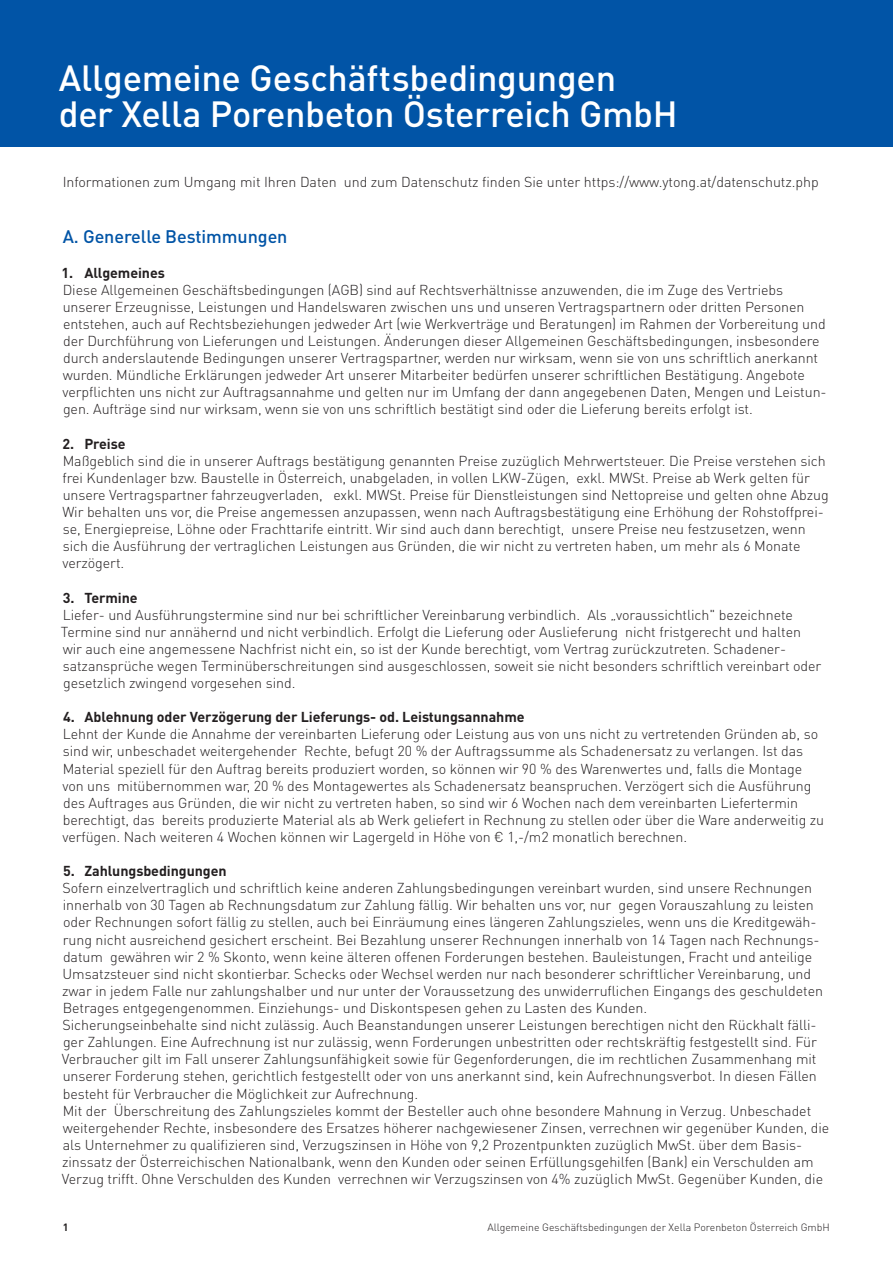
<style>
.page{position:relative;width:893px;height:1263px;background:#fff}
.page>*{position:absolute;margin:0;border:0;box-sizing:border-box;transform-origin:0 0}
.t1{font:500 36px/36px "DIN Pro";letter-spacing:-.01em;color:#fff}
.t2{font:500 18px "DIN Pro";letter-spacing:-.005em;color:#0154a6}
.t3{font:300 14.25px/17.1px "DIN Pro";letter-spacing:-.005em;color:#231f20}
.t4{font:700 14.25px "DIN Pro";letter-spacing:-.005em;color:#231f20}
.t5{font:300 10.5px "DIN Pro";color:#231f20}
.t6{font:700 10.5px "DIN Pro";color:#231f20}
</style>
<div class="page">
<div style="left:0;top:0;width:893px;height:147px;background:#0154a6"></div>
<h1 class="t1" style="left:59px;top:58px;width:620px">Allgemeine Geschäftsbedingungen der Xella Porenbeton Österreich GmbH</h1>
<p class="t3" style="left:63px;top:173px;width:758px">Informationen zum Umgang mit Ihren Daten und zum Datenschutz finden Sie unter https://www.ytong.at/datenschutz.php</p>
<p class="t2" style="left:63px;top:225px;width:226px">A. Generelle Bestimmungen</p>
<p class="t4" style="left:61px;top:261px;width:105px">1. Allgemeines</p>
<p class="t3" style="left:62px;top:280px;width:766px">Diese Allgemeinen Geschäftsbedingungen (AGB) sind auf Rechtsverhältnisse anzuwenden, die im Zuge des Vertriebs unserer Erzeugnisse, Leistungen und Handelswaren zwischen uns und unseren Vertragspartnern oder dritten Personen entstehen, auch auf Rechtsbeziehungen jedweder Art (wie Werkverträge und Beratungen) im Rahmen der Vorbereitung und der Durchführung von Lieferungen und Leistungen. Änderungen dieser Allgemeinen Geschäftsbedingungen, insbesondere durch anderslautende Bedingungen unserer Vertragspartner, werden nur wirksam, wenn sie von uns schriftlich anerkannt wurden. Mündliche Erklärungen jedweder Art unserer Mitarbeiter bedürfen unserer schriftlichen Bestätigung. Angebote verpflichten uns nicht zur Auftragsannahme und gelten nur im Umfang der dann angegebenen Daten, Mengen und Leistun&shy;gen. Aufträge sind nur wirksam, wenn sie von uns schriftlich bestätigt sind oder die Lieferung bereits erfolgt ist.</p>
<p class="t4" style="left:63px;top:432px;width:65px">2. Preise</p>
<p class="t3" style="left:62px;top:451px;width:768px">Maßgeblich sind die in unserer Auftrags bestätigung genannten Preise zuzüglich Mehrwertsteuer. Die Preise verstehen sich frei Kundenlager bzw. Baustelle in Österreich, unabgeladen, in vollen LKW-Zügen, exkl. MWSt. Preise ab Werk gelten für unsere Vertragspartner fahrzeugverladen, exkl. MWSt. Preise für Dienstleistungen sind Nettopreise und gelten ohne Abzug Wir behalten uns vor, die Preise angemessen anzupassen, wenn nach Auftragsbestätigung eine Erhöhung der Rohstoffprei&shy;se, Energiepreise, Löhne oder Frachttarife eintritt. Wir sind auch dann berechtigt, unsere Preise neu festzusetzen, wenn sich die Ausführung der vertraglichen Leistungen aus Gründen, die wir nicht zu vertreten haben, um mehr als 6 Monate verzögert.</p>
<p class="t4" style="left:63px;top:585px;width:76px">3. Termine</p>
<p class="t3" style="left:61px;top:605px;width:762px">Liefer- und Ausführungstermine sind nur bei schriftlicher Vereinbarung verbindlich. Als „voraussichtlich" bezeichnete Termine sind nur annähernd und nicht verbindlich. Erfolgt die Lieferung oder Auslieferung nicht fristgerecht und halten wir auch eine angemessene Nachfrist nicht ein, so ist der Kunde berechtigt, vom Vertrag zurückzutreten. Schadener&shy;satzansprüche wegen Terminüberschreitungen sind ausgeschlossen, soweit sie nicht besonders schriftlich vereinbart oder gesetzlich zwingend vorgesehen sind.</p>
<p class="t4" style="left:63px;top:705px;width:463px">4. Ablehnung oder Verzögerung der Lieferungs- od. Leistungsannahme</p>
<p class="t3" style="left:62px;top:725px;width:763px">Lehnt der Kunde die Annahme der vereinbarten Lieferung oder Leistung aus von uns nicht zu vertretenden Gründen ab, so sind wir, unbeschadet weitergehender Rechte, befugt 20 % der Auftragssumme als Schadenersatz zu verlangen. Ist das Material speziell für den Auftrag bereits produziert worden, so können wir 90 % des Warenwertes und, falls die Montage von uns mitübernommen war, 20 % des Montagewertes als Schadenersatz beanspruchen. Verzögert sich die Ausführung des Auftrages aus Gründen, die wir nicht zu vertreten haben, so sind wir 6 Wochen nach dem vereinbarten Liefertermin berechtigt, das bereits produzierte Material als ab Werk geliefert in Rechnung zu stellen oder über die Ware anderweitig zu verfügen. Nach weiteren 4 Wochen können wir Lagergeld in Höhe von € 1,-/m2 monatlich berechnen.</p>
<p class="t4" style="left:63px;top:859px;width:165px">5. Zahlungsbedingungen</p>
<p class="t3" style="left:62px;top:879px;width:769px">Sofern einzelvertraglich und schriftlich keine anderen Zahlungsbedingungen vereinbart wurden, sind unsere Rechnungen innerhalb von 30 Tagen ab Rechnungsdatum zur Zahlung fällig. Wir behalten uns vor, nur gegen Vorauszahlung zu leisten oder Rechnungen sofort fällig zu stellen, auch bei Einräumung eines längeren Zahlungszieles, wenn uns die Kreditgewäh&shy;rung nicht ausreichend gesichert erscheint. Bei Bezahlung unserer Rechnungen innerhalb von 14 Tagen nach Rechnungs&shy;datum gewähren wir 2 % Skonto, wenn keine älteren offenen Forderungen bestehen. Bauleistungen, Fracht und anteilige Umsatzsteuer sind nicht skontierbar. Schecks oder Wechsel werden nur nach besonderer schriftlicher Vereinbarung, und zwar in jedem Falle nur zahlungshalber und nur unter der Voraussetzung des unwiderruflichen Eingangs des geschuldeten Betrages entgegengenommen. Einziehungs- und Diskontspesen gehen zu Lasten des Kunden.<br>Sicherungseinbehalte sind nicht zulässig. Auch Beanstandungen unserer Leistungen berechtigen nicht den Rückhalt fälli&shy;ger Zahlungen. Eine Aufrechnung ist nur zulässig, wenn Forderungen unbestritten oder rechtskräftig festgestellt sind. Für Verbraucher gilt im Fall unserer Zahlungsunfähigkeit sowie für Gegenforderungen, die im rechtlichen Zusammenhang mit unserer Forderung stehen, gerichtlich festgestellt oder von uns anerkannt sind, kein Aufrechnungsverbot. In diesen Fällen besteht für Verbraucher die Möglichkeit zur Aufrechnung.<br>Mit der Überschreitung des Zahlungszieles kommt der Besteller auch ohne besondere Mahnung in Verzug. Unbeschadet weitergehender Rechte, insbesondere des Ersatzes höherer nachgewiesener Zinsen, verrechnen wir gegenüber Kunden, die als Unternehmer zu qualifizieren sind, Verzugszinsen in Höhe von 9,2 Prozentpunkten zuzüglich MwSt. über dem Basis&shy;zinssatz der Österreichischen Nationalbank, wenn den Kunden oder seinen Erfüllungsgehilfen (Bank) ein Verschulden am Verzug trifft. Ohne Verschulden des Kunden verrechnen wir Verzugszinsen von 4% zuzüglich MwSt. Gegenüber Kunden, die</p>
<p class="t6" style="left:63px;top:1219px;width:7px">1</p>
<p class="t5" style="left:487px;top:1220px;width:344px">Allgemeine Geschäftsbedingungen der Xella Porenbeton Österreich GmbH</p>
</div>
